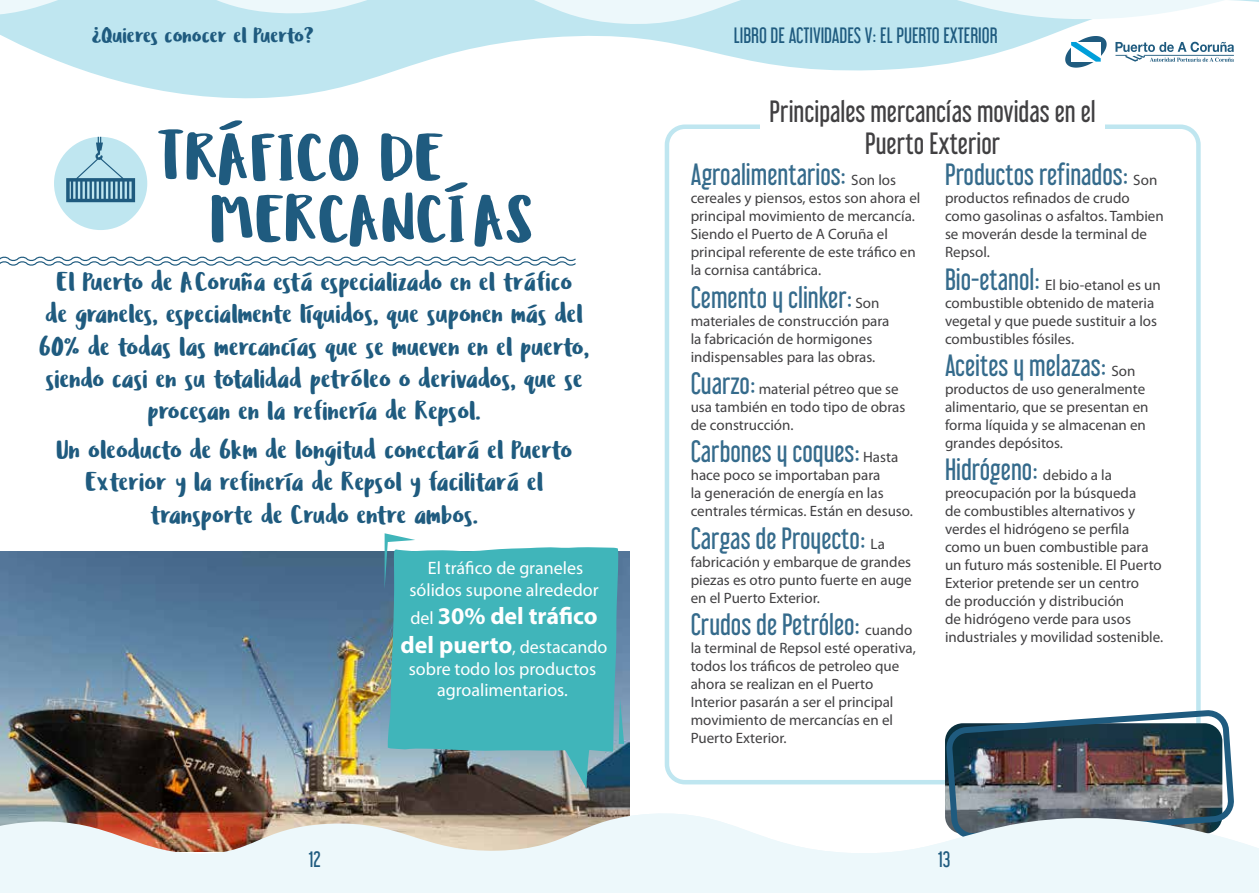
<style>
.page{position:relative;width:1259px;height:893px;background:#fff}
.page>*{position:absolute;margin:0;border:0;box-sizing:border-box;transform-origin:0 0}
.t1{font:67.2px/61.5px "Ludicrous";color:#1f5b7f}
.t2{font:27px/32.4px "Ludicrous";color:#1f5b7f;text-align:center}
.t3{font:27px "Libel Suit Rg";color:#356b8c}
.t4{font:27px/32.4px "Libel Suit Rg";color:#414042;text-align:center}
.t5{font:700 24px "Myriad Pro";color:#fff}
.t6{font:22.5px "Ludicrous";color:#1f5b7f}
.t7{font:19.5px "Libel Suit Rg";color:#1f5b7f}
.t8{font:18px/21.6px "Myriad Pro";color:#fff;text-align:center}
.t9{font:15px/18px "Myriad Pro";color:#414042}
.s1{font-weight:400;font-size:18px}
.s2{font-weight:700;font-size:24px}
.s3{font-family:"Myriad Pro";font-size:15px;color:#414042}
.s4{font-family:"Libel Suit Rg";font-size:27px;color:#356b8c}
</style>
<div class="page">
<svg style="left:0;top:29px;width:1197px;height:70px"></svg>
<svg style="left:0;top:0;width:1259px;height:29px;background:#cfecf3"></svg>
<svg style="left:1065px;top:36px;width:41px;height:32px"></svg>
<svg style="left:1115px;top:42px;width:119px;height:20px"></svg>
<img style="left:0;top:551px;width:629px;height:258px">
<svg style="left:0;top:256px;width:576px;height:10px"></svg>
<svg style="left:388px;top:547px;width:231px;height:241px;background:#4aacb2"></svg>
<svg style="left:538px;top:653px;width:17px;height:61px"></svg>
<svg style="left:506px;top:636px;width:7px;height:13px"></svg>
<svg style="left:467px;top:636px;width:6px;height:9px"></svg>
<svg style="left:619px;top:698px;width:5px;height:46px"></svg>
<svg style="left:384px;top:533px;width:31px;height:56px"></svg>
<div style="left:54px;top:137px;width:93px;height:93px;background:#bfe6f0;border-radius:50%"></div>
<svg style="left:66px;top:137px;width:69px;height:65px"></svg>
<div style="left:664px;top:124px;width:536px;height:660px;border:4px solid #bfe6f0;border-radius:18px"></div>
<div style="left:760px;top:101px;width:345px;height:56px;background:#fff"></div>
<img style="left:942px;top:707px;width:292px;height:102px">
<svg style="left:0;top:809px;width:1259px;height:84px;background:#dddfde"></svg>
<h3 class="t6" style="left:92px;top:21px;width:224px">¿Quieres conocer el Puerto?</h3>
<h3 class="t7" style="left:734px;top:19px;width:265px">LIBRO DE ACTIVIDADES V: EL PUERTO EXTERIOR</h3>
<h1 class="t1" style="left:212px;top:128px;width:324px;text-indent:-54px">TRÁFICO DE<br>MERCANCÍAS</h1>
<p class="t2" style="left:40px;top:266px;width:551px">El Puerto de A Coruña está especializado en el tráfico<br>de graneles, especialmente líquidos, que suponen más del 60% de todas las mercancías que se mueven en el puerto, siendo casi en su totalidad petróleo o derivados, que se procesan en la refinería de Repsol.</p>
<h2 class="t2" style="left:57px;top:434px;width:517px">Un oleoducto de 6km de longitud conectará el Puerto<br>Exterior y la refinería de Repsol y facilitará el transporte de Crudo entre ambos.</h2>
<p class="t8" style="left:409px;top:557px;width:191px">El tráfico de graneles sólidos supone alrededor</p>
<h3 class="t5" style="left:410px;top:601px;width:189px"><span class="s1">del</span> 30% del tráfico</h3>
<p class="t8" style="left:400px;top:636px;width:208px"><span class="s2">del puerto</span>, destacando sobre todo los productos agroalimentarios.</p>
<h2 class="t4" style="left:769px;top:92px;width:327px">Principales mercancías movidas en el<br>Puerto Exterior</h2>
<h2 class="t3" style="left:690px;top:153px;width:207px">Agroalimentarios: <span class="s3">Son los</span></h2>
<p class="t9" style="left:690px;top:189px;width:231px">cereales y piensos, estos son ahora el principal movimiento de mercancía.<br>Siendo el Puerto de A Coruña el principal referente de este tráfico en la cornisa cantábrica.</p>
<h2 class="t3" style="left:690px;top:275px;width:190px">Cemento y clinker: <span class="s3">Son</span></h2>
<p class="t9" style="left:690px;top:311px;width:200px">materiales de construcción para la fabricación de hormigones indispensables para las obras.</p>
<p class="t9" style="left:690px;top:380px;width:216px"><span class="s4">Cuarzo:</span> material pétreo que se usa también en todo tipo de obras de construcción.</p>
<h2 class="t3" style="left:690px;top:430px;width:209px">Carbones y coques: <span class="s3">Hasta</span></h2>
<p class="t9" style="left:690px;top:466px;width:224px">hace poco se importaban para<br>la generación de energía en las centrales térmicas. Están en desuso.</p>
<h2 class="t3" style="left:690px;top:516px;width:196px">Cargas de Proyecto: <span class="s3">La</span></h2>
<p class="t9" style="left:690px;top:553px;width:223px;text-align:justify">fabricación y embarque de grandes piezas es otro punto fuerte en auge en el Puerto Exterior.</p>
<h2 class="t3" style="left:690px;top:603px;width:223px">Crudos de Petróleo: <span class="s3">cuando</span></h2>
<p class="t9" style="left:690px;top:639px;width:227px">la terminal de Repsol esté operativa, todos los tráficos de petroleo que ahora se realizan en el Puerto<br>Interior pasarán a ser el principal movimiento de mercancías en el<br>Puerto Exterior.</p>
<h2 class="t3" style="left:945px;top:153px;width:214px">Productos refinados: <span class="s3">Son</span></h2>
<p class="t9" style="left:945px;top:189px;width:220px">productos refinados de crudo como gasolinas o asfaltos. Tambien se moverán desde la terminal de<br>Repsol.</p>
<p class="t9" style="left:945px;top:275px;width:217px"><span class="s4">Bio-etanol:</span> El bio-etanol es un combustible obtenido de materia vegetal y que puede sustituir a los combustibles fósiles.</p>
<h2 class="t3" style="left:945px;top:343px;width:192px">Aceites y melazas: <span class="s3">Son</span></h2>
<p class="t9" style="left:945px;top:380px;width:205px">productos de uso generalmente alimentario, que se presentan en forma líquida y se almacenan en grandes depósitos.</p>
<h2 class="t3" style="left:945px;top:448px;width:168px">Hidrógeno: <span class="s3">debido a la</span></h2>
<p class="t9" style="left:945px;top:484px;width:220px">preocupación por la búsqueda<br>de combustibles alternativos y verdes el hidrógeno se perfila como un buen combustible para un futuro más sostenible. El Puerto<br>Exterior pretende ser un centro<br>de producción y distribución<br>de hidrógeno verde para usos industriales y movilidad sostenible.</p>
<h3 class="t7" style="left:309px;top:843px;width:13px">12</h3>
<h3 class="t7" style="left:938px;top:843px;width:14px">13</h3>
</div>
